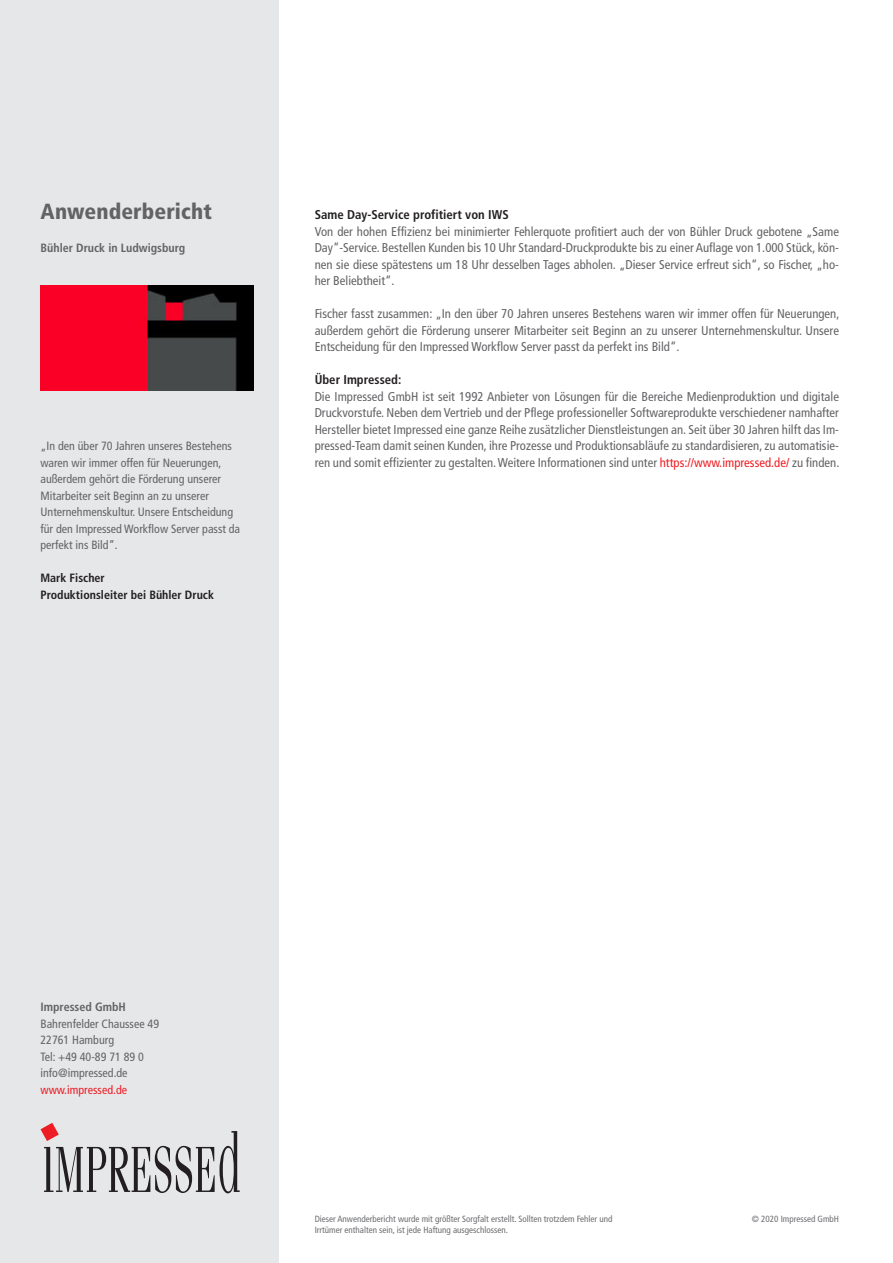
<style>
.page{position:relative;width:893px;height:1263px;background:#fff}
.page>*{position:absolute;margin:0;border:0;box-sizing:border-box;transform-origin:0 0}
.t1{font:900 condensed 21.9px "Frutiger LT Std";letter-spacing:.005em;color:#636366}
.Fließtext{font:condensed 12.75px/16.5px "Frutiger LT Std";color:#636366;text-align:justify}
.Unterüberschrift{font:700 condensed 12.75px "Frutiger LT Std";color:#231f20}
.Fließtext_Linke_Spal{font:condensed 12px/16.5px "Frutiger LT Std";color:#636366}
.Überschrift_Linke_Sp{font:700 condensed 12px "Frutiger LT Std";color:#231f20}
.t2{font:700 condensed 12px "Frutiger LT Std";color:#636366}
.t3{font:condensed 12px "Frutiger LT Std";color:#ee1d23}
.t4{font:condensed 9px/10.8px "Frutiger LT Std";color:#6c6d70}
.s1{color:#ee1d23}
</style>
<div class="page">
<div style="left:0;top:0;width:279px;height:1263px;background:#e6e7e9"></div>
<svg style="left:41px;top:1123px;width:199px;height:70px"></svg>
<img style="left:41px;top:285px;width:212px;height:106px">
<h1 class="t1" style="left:41px;top:198px;width:173px">Anwenderbericht</h1>
<p class="t2" style="left:41px;top:241px;width:146px">Bühler Druck in Ludwigsburg</p>
<p class="Fließtext_Linke_Spal" style="left:41px;top:438px;width:201px">„In den über 70 Jahren unseres Bestehens waren wir immer offen für Neuerungen, außerdem gehört die Förderung unserer Mitarbeiter seit Beginn an zu unserer Unternehmenskultur. Unsere Entscheidung für den Impressed Workflow Server passt da perfekt ins Bild“.</p>
<p class="Überschrift_Linke_Sp" style="left:41px;top:571px;width:66px">Mark Fischer</p>
<p class="Überschrift_Linke_Sp" style="left:41px;top:587px;width:175px">Produktionsleiter bei Bühler Druck</p>
<p class="Unterüberschrift" style="left:315px;top:207px;width:196px">Same Day-Service profitiert von IWS</p>
<p class="Fließtext" style="left:315px;top:223px;width:526px">Von der hohen Effizienz bei minimierter Fehlerquote profitiert auch der von Bühler Druck gebotene „Same Day“-Service. Bestellen Kunden bis 10 Uhr Standard-Druckprodukte bis zu einer Auflage von 1.000 Stück, kön&shy;nen sie diese spätestens um 18 Uhr desselben Tages abholen. „Dieser Service erfreut sich“, so Fischer, „ho&shy;her Beliebtheit“.</p>
<p class="Fließtext" style="left:315px;top:305px;width:526px">Fischer fasst zusammen: „In den über 70 Jahren unseres Bestehens waren wir immer offen für Neuerungen, außerdem gehört die Förderung unserer Mitarbeiter seit Beginn an zu unserer Unternehmenskultur. Unsere Entscheidung für den Impressed Workflow Server passt da perfekt ins Bild“.</p>
<p class="Unterüberschrift" style="left:315px;top:372px;width:88px">Über Impressed:</p>
<p class="Fließtext" style="left:315px;top:388px;width:526px">Die Impressed GmbH ist seit 1992 Anbieter von Lösungen für die Bereiche Medienproduktion und digitale Druckvorstufe. Neben dem Vertrieb und der Pflege professioneller Softwareprodukte verschiedener namhafter Hersteller bietet Impressed eine ganze Reihe zusätzlicher Dienstleistungen an. Seit über 30 Jahren hilft das Im&shy;pressed-Team damit seinen Kunden, ihre Prozesse und Produktionsabläufe zu standardisieren, zu automatisie&shy;ren und somit effizienter zu gestalten. Weitere Informationen sind unter <span class="s1">https://www.impressed.de/</span> zu finden.</p>
<p class="t2" style="left:41px;top:1000px;width:87px">Impressed GmbH</p>
<p class="Fließtext_Linke_Spal" style="left:41px;top:1015px;width:120px">Bahrenfelder Chaussee 49<br>22761 Hamburg<br>Tel: +49 40-89 71 89 0 info@impressed.de</p>
<p class="t3" style="left:41px;top:1082px;width:88px">www.impressed.de</p>
<p class="t4" style="left:315px;top:1214px;width:299px">Dieser Anwenderbericht wurde mit größter Sorgfalt erstellt. Sollten trotzdem Fehler und<br>Irrtümer enthalten sein, ist jede Haftung ausgeschlossen.</p>
<p class="t4" style="left:752px;top:1214px;width:89px">© 2020 Impressed GmbH</p>
</div>
